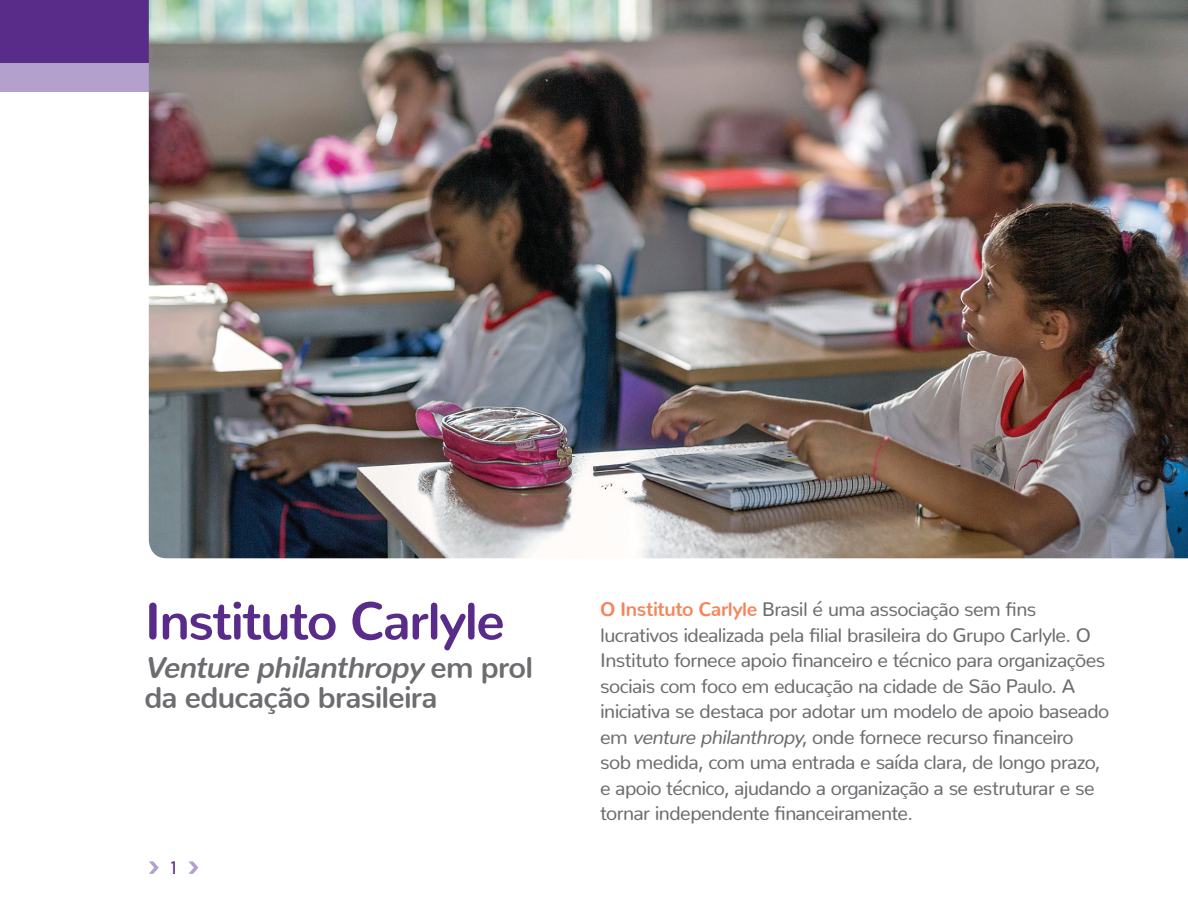
<style>
.page{position:relative;width:1188px;height:918px;background:#fff}
.page>*{position:absolute;margin:0;border:0;box-sizing:border-box;transform-origin:0 0}
.t1{font:700 52.5px "Nunito";letter-spacing:-.035em;color:#592c8a}
.t2{font:700 30px/30px "Nunito";letter-spacing:-.02em;color:#6c6d70}
.t3{font:19.5px/25.5px "Nunito";letter-spacing:-.03em;color:#6c6d70}
.t4{font:500 semi-condensed 18px "Barlow";color:#592c8a}
.s1{font-style:italic}
.s2{font-weight:700;color:#f5855a}
</style>
<div class="page">
<svg style="left:189px;top:861px;width:9px;height:13px"></svg>
<svg style="left:149px;top:861px;width:10px;height:13px"></svg>
<div style="left:0;top:0;width:176px;height:64px;background:#592c8a"></div>
<div style="left:0;top:64px;width:176px;height:28px;background:#b3a0cc"></div>
<img style="left:149px;top:0;width:1039px;height:558px">
<h1 class="t1" style="left:145px;top:574px;width:361px">Instituto Carlyle</h1>
<h2 class="t2" style="left:145px;top:649px;width:390px"><span class="s1">Venturephilanthropy</span>e m p r o l da educação brasileira</h2>
<p class="t4" style="left:171px;top:856px;width:7px">1</p>
<p class="t3" style="left:600px;top:595px;width:511px"><span class="s2">O Instituto Carlyle</span> Brasil é uma associação sem fins lucrativos idealizada pela filial brasileira do Grupo Carlyle. O Instituto fornece apoio financeiro e técnico para organizações sociais com foco em educação na cidade de São Paulo. A iniciativa se destaca por adotar um modelo de apoio baseado em <span class="s1">venturephilanthropy</span>, onde fornece recurso financeiro sob medida, com uma entrada e saída clara, de longo prazo, e apoio técnico, ajudando a organização a se estruturar e se tornar independente financeiramente.</p>
</div>
